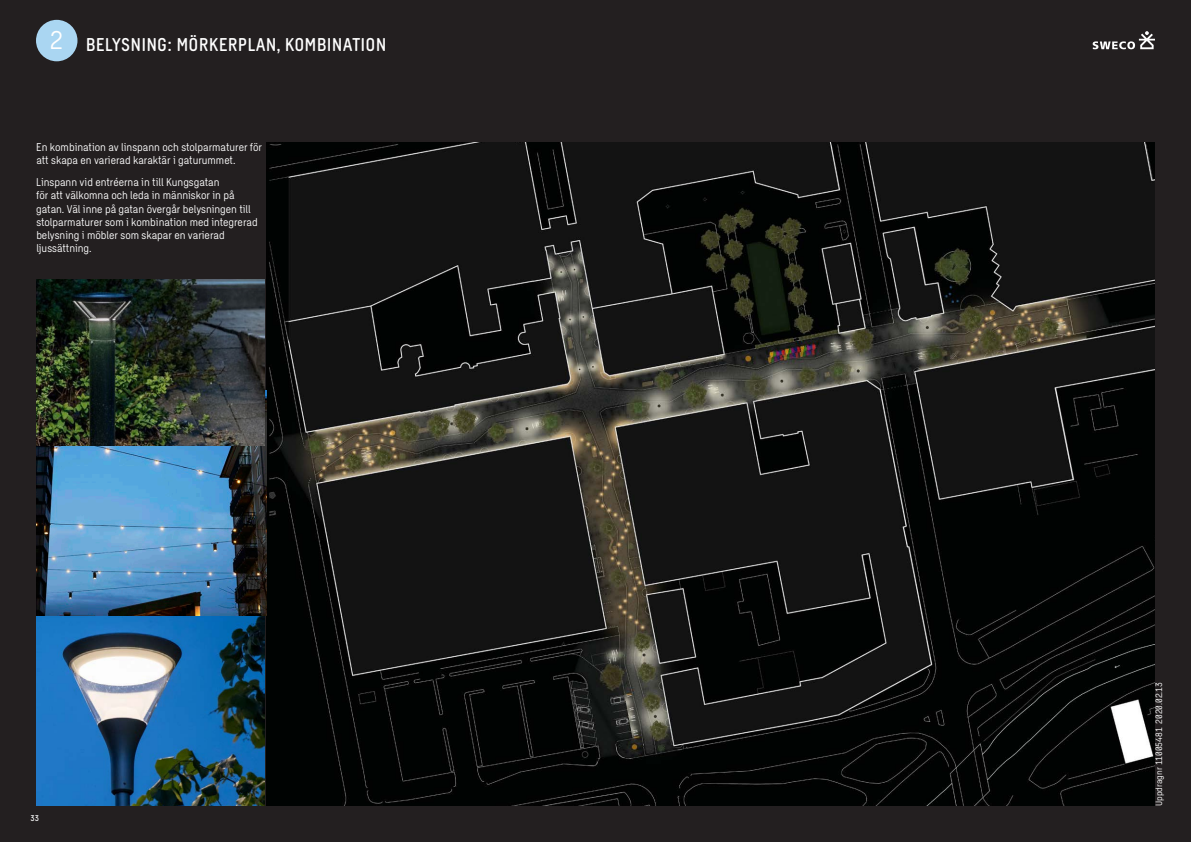
<style>
.page{position:relative;width:1191px;height:842px;background:#231f20}
.page>*{position:absolute;margin:0;border:0;box-sizing:border-box;transform-origin:0 0}
.t1{font:24.9px "Sweco Sans";color:#fff}
.Rubrik_1_vit{font:500 18px "Sweco Sans";letter-spacing:.01em;color:#fff}
.Löptext_vit{font:11px/13.2px "Sweco Sans";color:#fff}
.t2{font:9px "Sweco Sans";color:#fff}
.t3{font:500 8px "Sweco Sans";color:#fff}
</style>
<div class="page">
<img style="left:266px;top:142px;width:889px;height:664px">
<img style="left:36px;top:616px;width:228px;height:190px">
<img style="left:36px;top:391px;width:230px;height:225px">
<img style="left:36px;top:279px;width:228px;height:166px">
<div style="left:36px;top:20px;width:41px;height:41px;background:#aad6f2;border-radius:50%"></div>
<svg style="left:1092px;top:31px;width:63px;height:18px"></svg>
<p class="t1" style="left:50px;top:26px;width:14px">2</p>
<p class="Rubrik_1_vit" style="left:86px;top:34px;width:302px">BELYSNING: MÖRKERPLAN, KOMBINATION</p>
<p class="Löptext_vit" style="left:36px;top:141px;width:227px">En kombination av linspann och stolparmaturer för att skapa en varierad karaktär i gaturummet.</p>
<p class="Löptext_vit" style="left:36px;top:176px;width:223px">Linspann vid entréerna in till Kungsgatan<br>för att välkomna och leda in människor in på gatan. Väl inne på gatan övergår belysningen till stolparmaturer som i kombination med integrerad belysning i möbler som skapar en varierad ljussättning.</p>
<p class="t3" style="left:31px;top:814px;width:10px">33</p>
<p class="t2" style="left:1153px;top:806px;width:125px;rotate:-90deg">Uppdragnr 11005481 2020.02.13</p>
</div>
